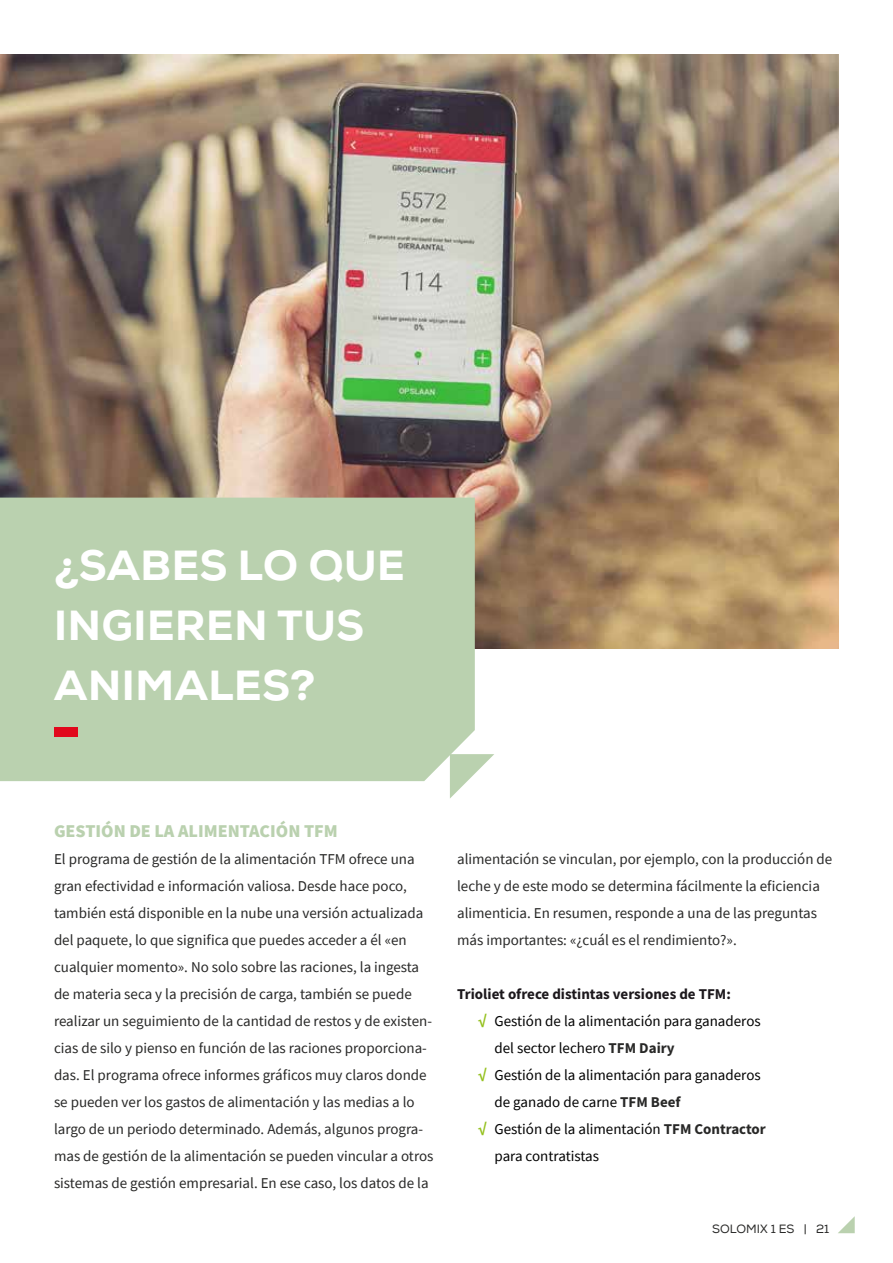
<style>
.page{position:relative;width:893px;height:1263px;background:#fff}
.page>*{position:absolute;margin:0;border:0;box-sizing:border-box;transform-origin:0 0}
.t1{font:800 42px/60px "Nexa";letter-spacing:.015em;color:#fff}
.t2{font:900 18px "Source Sans Pro";color:#bad1af}
.t3{font:15px/27px "Source Sans Pro";color:#282827}
.t4{font:15px "Source Sans Pro";color:#000}
.t5{font:700 15px "Source Sans Pro";color:#1c181c}
.t6{font:12px "Nexa";color:#282827}
.s1{font-weight:700;color:#95c11f}
.s2{font-weight:700;color:#282827}
</style>
<div class="page">
<svg style="left:838px;top:1216px;width:17px;height:17px"></svg>
<img style="left:0;top:54px;width:839px;height:594px">
<div style="left:0;top:498px;width:475px;height:283px;background:#bad1af"></div>
<div style="left:54px;top:727px;width:24px;height:10px;background:#e1081c"></div>
<svg style="left:450px;top:754px;width:44px;height:44px"></svg>
<h1 class="t1" style="left:54px;top:536px;width:352px">¿SABES LO QUE<br>INGIEREN TUS<br>ANIMALES?</h1>
<p class="t2" style="left:54px;top:819px;width:285px">GESTIÓN DE LA ALIMENTACIÓN TFM</p>
<p class="t3" style="left:54px;top:845px;width:381px">El programa de gestión de la alimentación TFM ofrece una gran efectividad e información valiosa. Desde hace poco, también está disponible en la nube una versión actualizada del paquete, lo que significa que puedes acceder a él «en cualquier momento». No solo sobre las raciones, la ingesta de materia seca y la precisión de carga, también se puede realizar un seguimiento de la cantidad de restos y de existen&shy;cias de silo y pienso en función de las raciones proporciona&shy;das. El programa ofrece informes gráficos muy claros donde se pueden ver los gastos de alimentación y las medias a lo largo de un periodo determinado. Además, algunos progra&shy;mas de gestión de la alimentación se pueden vincular a otros sistemas de gestión empresarial. En ese caso, los datos de la</p>
<p class="t3" style="left:457px;top:845px;width:377px">alimentación se vinculan, por ejemplo, con la producción de leche y de este modo se determina fácilmente la eficiencia alimenticia. En resumen, responde a una de las preguntas más importantes: «¿cuál es el rendimiento?».</p>
<p class="t5" style="left:457px;top:984px;width:275px">Trioliet ofrece distintas versiones de TFM:</p>
<p class="t4" style="left:478px;top:1011px;width:284px"><span class="s1">√</span> Gestión de la alimentación para ganaderos</p>
<p class="t4" style="left:495px;top:1038px;width:182px">del sector lechero <span class="s2">TFM Dairy</span></p>
<p class="t4" style="left:478px;top:1065px;width:284px"><span class="s1">√</span> Gestión de la alimentación para ganaderos</p>
<p class="t4" style="left:495px;top:1092px;width:188px">de ganado de carne <span class="s2">TFM Beef</span></p>
<p class="t4" style="left:478px;top:1119px;width:289px"><span class="s1">√</span> Gestión de la alimentación <span class="s2">TFM Contractor</span></p>
<p class="t4" style="left:495px;top:1146px;width:106px">para contratistas</p>
<p class="t6" style="left:712px;top:1222px;width:118px">SOLOMIX 1 ES | 21</p>
</div>
